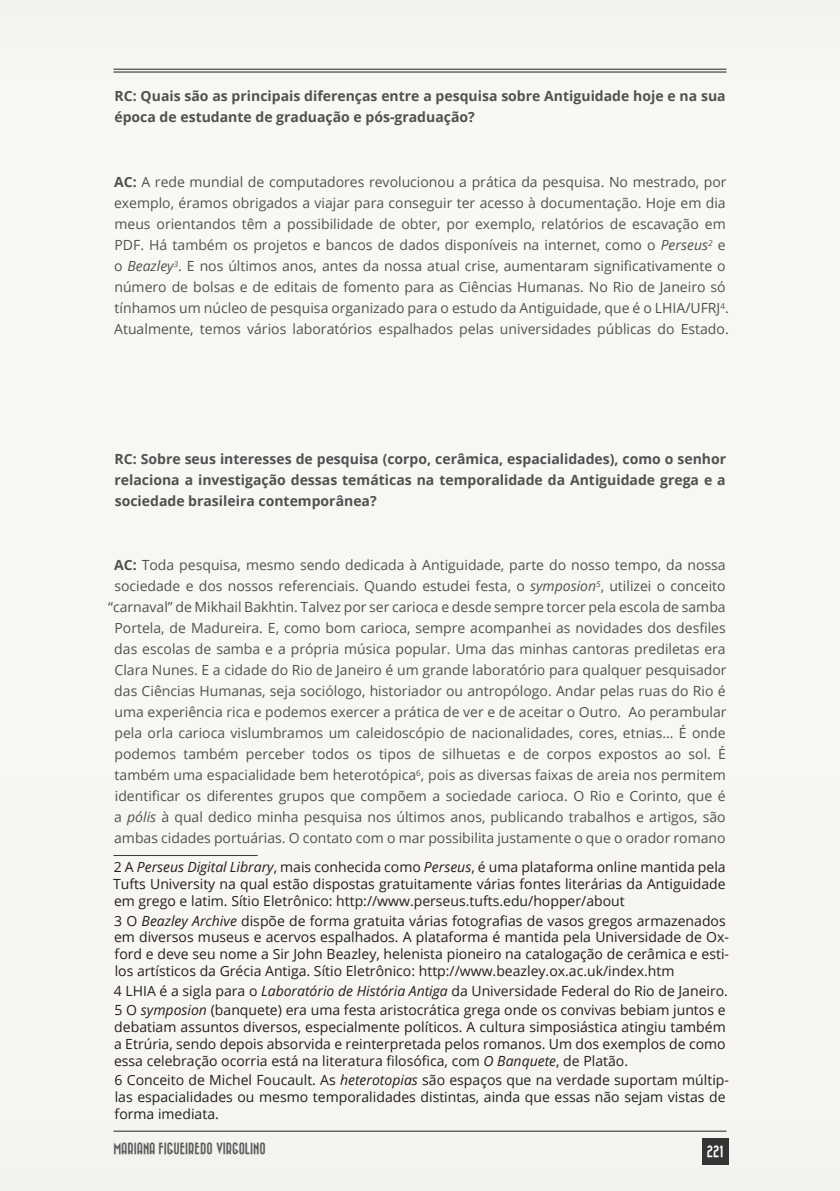
<style>
.page{position:relative;width:840px;height:1191px;background:#fff}
.page>*{position:absolute;margin:0;border:0;box-sizing:border-box;transform-origin:0 0}
.t1{font:14px/21px "Open Sans";color:#515151}
.t2{font:14px/16.8px "Open Sans";color:#231f20;text-align:justify}
.t3{font:700 14px/21px "Open Sans";color:#515151}
.t4{font:12px "Bazar";color:#5d5d5d}
.t5{font:12px "Bazar";color:#fff}
.s1{font-weight:700}
.s2{font-style:italic}
</style>
<div class="page">
<div style="left:0;top:0;width:839px;height:1190px;background:#f8f7f4"></div>
<hr style="left:113px;top:69px;width:613px;height:1px;background:#231f20">
<hr style="left:113px;top:72px;width:613px;height:1px;background:#231f20">
<hr style="left:113px;top:1130px;width:613px;height:1px;background:#231f20">
<div style="left:701px;top:1138px;width:27px;height:27px;background:#363536"></div>
<hr style="left:113px;top:855px;width:144px;height:1px;background:#363536">
<p class="t3" style="left:114px;top:85px;width:612px">RC: Quais são as principais diferenças entre a pesquisa sobre Antiguidade hoje e na sua época de estudante de graduação e pós-graduação?</p>
<p class="t1" style="left:114px;top:171px;width:616px"><span class="s1">AC:</span> A rede mundial de computadores revolucionou a prática da pesquisa. No mestrado, por exemplo, éramos obrigados a viajar para conseguir ter acesso à documentação. Hoje em dia meus orientandos têm a possibilidade de obter, por exemplo, relatórios de escavação em PDF. Há também os projetos e bancos de dados disponíveis na internet, como o <span class="s2">Perseus</span><sup>2</sup> e o <span class="s2">Beazley</span><sup>3</sup>. E nos últimos anos, antes da nossa atual crise, aumentaram significativamente o número de bolsas e de editais de fomento para as Ciências Humanas. No Rio de Janeiro só tínhamos um núcleo de pesquisa organizado para o estudo da Antiguidade, que é o LHIA/UFRJ<sup>4</sup>.<br>Atualmente, temos vários laboratórios espalhados pelas universidades públicas do Estado.</p>
<p class="t3" style="left:114px;top:448px;width:612px;text-align:justify">RC: Sobre seus interesses de pesquisa (corpo, cerâmica, espacialidades), como o senhor relaciona a investigação dessas temáticas na temporalidade da Antiguidade grega e a sociedade brasileira contemporânea?</p>
<p class="t1" style="left:108px;top:554px;width:619px;text-align:center"><span class="s1">AC:</span> Toda pesquisa, mesmo sendo dedicada à Antiguidade, parte do nosso tempo, da nossa sociedade e dos nossos referenciais. Quando estudei festa, o <span class="s2">symposion</span><sup>5</sup>, utilizei o conceito “carnaval” de Mikhail Bakhtin. Talvez por ser carioca e desde sempre torcer pela escola de samba Portela, de Madureira. E, como bom carioca, sempre acompanhei as novidades dos desfiles das escolas de samba e a própria música popular. Uma das minhas cantoras prediletas era Clara Nunes. E a cidade do Rio de Janeiro é um grande laboratório para qualquer pesquisador das Ciências Humanas, seja sociólogo, historiador ou antropólogo. Andar pelas ruas do Rio é uma experiência rica e podemos exercer a prática de ver e de aceitar o Outro. Ao perambular pela orla carioca vislumbramos um caleidoscópio de nacionalidades, cores, etnias... É onde podemos também perceber todos os tipos de silhuetas e de corpos expostos ao sol. É também uma espacialidade bem heterotópica<sup>6</sup>, pois as diversas faixas de areia nos permitem identificar os diferentes grupos que compõem a sociedade carioca. O Rio e Corinto, que é a <span class="s2">pólis</span> à qual dedico minha pesquisa nos últimos anos, publicando trabalhos e artigos, são ambas cidades portuárias. O contato com o mar possibilita justamente o que o orador romano</p>
<p class="t2" style="left:113px;top:858px;width:613px">2 A <span class="s2">Perseus Digital Library</span>, mais conhecida como <span class="s2">Perseus</span>, é uma plataforma online mantida pela Tufts University na qual estão dispostas gratuitamente várias fontes literárias da Antiguidade em grego e latim. Sítio Eletrônico: http://www.perseus.tufts.edu/hopper/about</p>
<p class="t2" style="left:114px;top:911px;width:616px;text-align:left">3 O <span class="s2">Beazley Archive</span> dispõe de forma gratuita várias fotografias de vasos gregos armazenados em diversos museus e acervos espalhados. A plataforma é mantida pela Universidade de Ox&shy;ford e deve seu nome a Sir John Beazley, helenista pioneiro na catalogação de cerâmica e esti&shy;los artísticos da Grécia Antiga. Sítio Eletrônico: http://www.beazley.ox.ac.uk/index.htm</p>
<p class="t2" style="left:114px;top:981px;width:615px">4 LHIA é a sigla para o <span class="s2">Laboratório de História Antiga</span> da Universidade Federal do Rio de Janeiro.</p>
<p class="t2" style="left:114px;top:1001px;width:613px">5 O <span class="s2">symposion</span> (banquete) era uma festa aristocrática grega onde os convivas bebiam juntos e debatiam assuntos diversos, especialmente políticos. A cultura simposiástica atingiu também a Etrúria, sendo depois absorvida e reinterpretada pelos romanos. Um dos exemplos de como essa celebração ocorria está na literatura filosófica, com <span class="s2">O Banquete</span>, de Platão.</p>
<p class="t2" style="left:114px;top:1071px;width:615px;text-align:left">6 Conceito de Michel Foucault. As <span class="s2">heterotopias</span> são espaços que na verdade suportam múltip&shy;las espacialidades ou mesmo temporalidades distintas, ainda que essas não sejam vistas de forma imediata.</p>
<p class="t4" style="left:113px;top:1142px;width:154px">MARIANA FIGUEIREDO VIRGOLINO</p>
<p class="t5" style="left:706px;top:1145px;width:18px">221</p>
</div>
